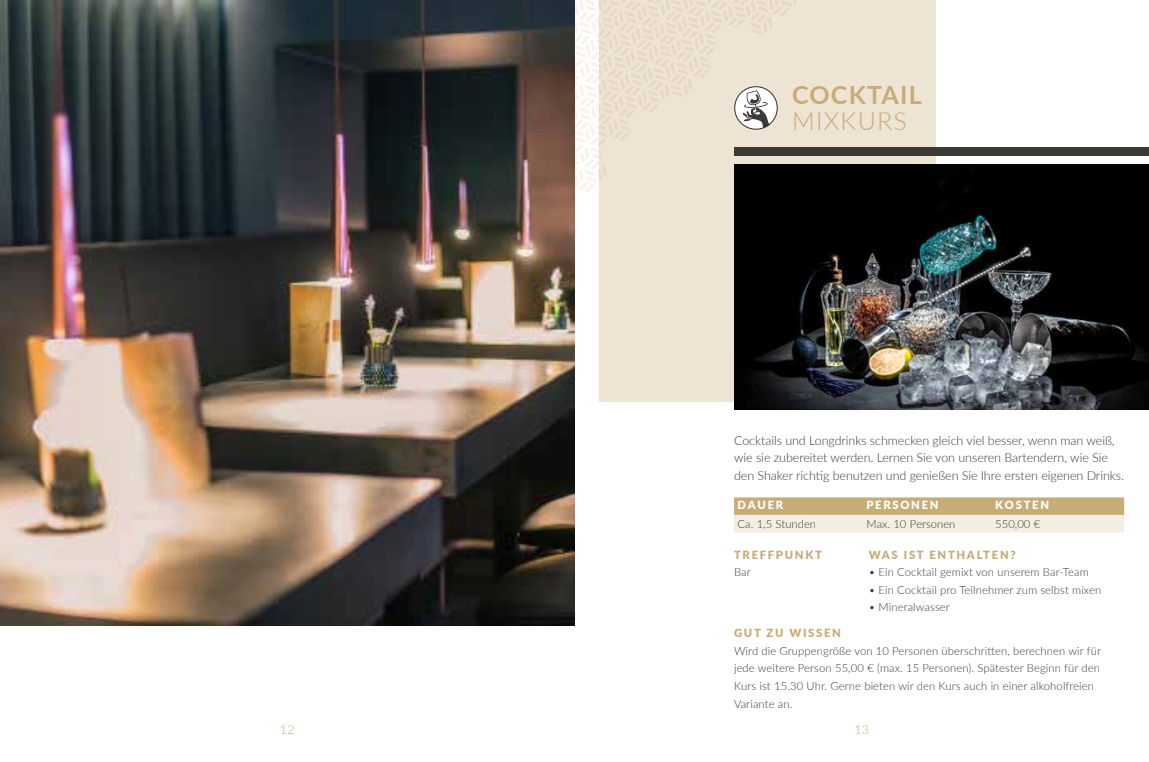
<style>
.page{position:relative;width:1149px;height:762px;background:#fff}
.page>*{position:absolute;margin:0;border:0;box-sizing:border-box;transform-origin:0 0}
.t1{font:700 25px "Lato";letter-spacing:.05em;color:#c7ac76}
.t2{font:300 25px "Lato";letter-spacing:.05em;color:#c7ac76}
.t3{font:300 12.5px/17.5px "Lato";letter-spacing:-.005em;color:#3c3a36}
.t4{font:300 12.5px "Lato";color:#c7ac76}
.t5{font:300 11.25px/17.5px "Lato";letter-spacing:.01em;color:#3c3a36}
.t6{font:900 11.25px "Lato";letter-spacing:.15em;color:#c7ac76}
.t7{font:900 11.25px "Lato";letter-spacing:.15em;color:#fff}
</style>
<div class="page">
<div style="left:599px;top:0;width:336px;height:401px;background:#eee4d4"></div>
<img style="left:733px;top:165px;width:415px;height:245px">
<div style="left:733px;top:147px;width:415px;height:9px;background:#3c3a36"></div>
<svg style="left:734px;top:497px;width:389px;height:35px;background:#ddccac"></svg>
<svg style="left:574px;top:0;width:222px;height:192px"></svg>
<img style="left:0;top:0;width:574px;height:625px">
<h1 class="t1" style="left:791px;top:76px;width:131px">COCKTAIL</h1>
<h1 class="t2" style="left:791px;top:103px;width:116px">MIXKURS</h1>
<p class="t3" style="left:733px;top:431px;width:391px">Cocktails und Longdrinks schmecken gleich viel besser, wenn man weiß, wie sie zubereitet werden. Lernen Sie von unseren Bartendern, wie Sie den Shaker richtig benutzen und genießen Sie Ihre ersten eigenen Drinks.</p>
<p class="t7" style="left:737px;top:497px;width:47px">DAUER</p>
<p class="t7" style="left:866px;top:497px;width:74px">PERSONEN</p>
<p class="t7" style="left:994px;top:497px;width:55px">KOSTEN</p>
<p class="t5" style="left:737px;top:515px;width:80px">Ca. 1,5 Stunden</p>
<p class="t5" style="left:866px;top:515px;width:90px">Max. 10 Personen</p>
<p class="t5" style="left:994px;top:515px;width:46px">550,00 €</p>
<p class="t6" style="left:733px;top:546px;width:89px">TREFFPUNKT</p>
<p class="t5" style="left:733px;top:563px;width:18px">Bar</p>
<p class="t6" style="left:868px;top:546px;width:148px">WAS IST ENTHALTEN?</p>
<p class="t5" style="left:868px;top:563px;width:221px">• Ein Cocktail gemixt von unserem Bar-Team</p>
<p class="t5" style="left:868px;top:580px;width:234px">• Ein Cocktail pro Teilnehmer zum selbst mixen</p>
<p class="t5" style="left:868px;top:598px;width:82px">• Mineralwasser</p>
<p class="t6" style="left:733px;top:625px;width:108px">GUT ZU WISSEN</p>
<p class="t5" style="left:733px;top:642px;width:368px">Wird die Gruppengröße von 10 Personen überschritten, berechnen wir für jede weitere Person 55,00 € (max. 15 Personen). Spätester Beginn für den Kurs ist 15.30 Uhr. Gerne bieten wir den Kurs auch in einer alkoholfreien Variante an.</p>
<p class="t4" style="left:280px;top:720px;width:16px">12</p>
<p class="t4" style="left:854px;top:720px;width:16px">13</p>
</div>
